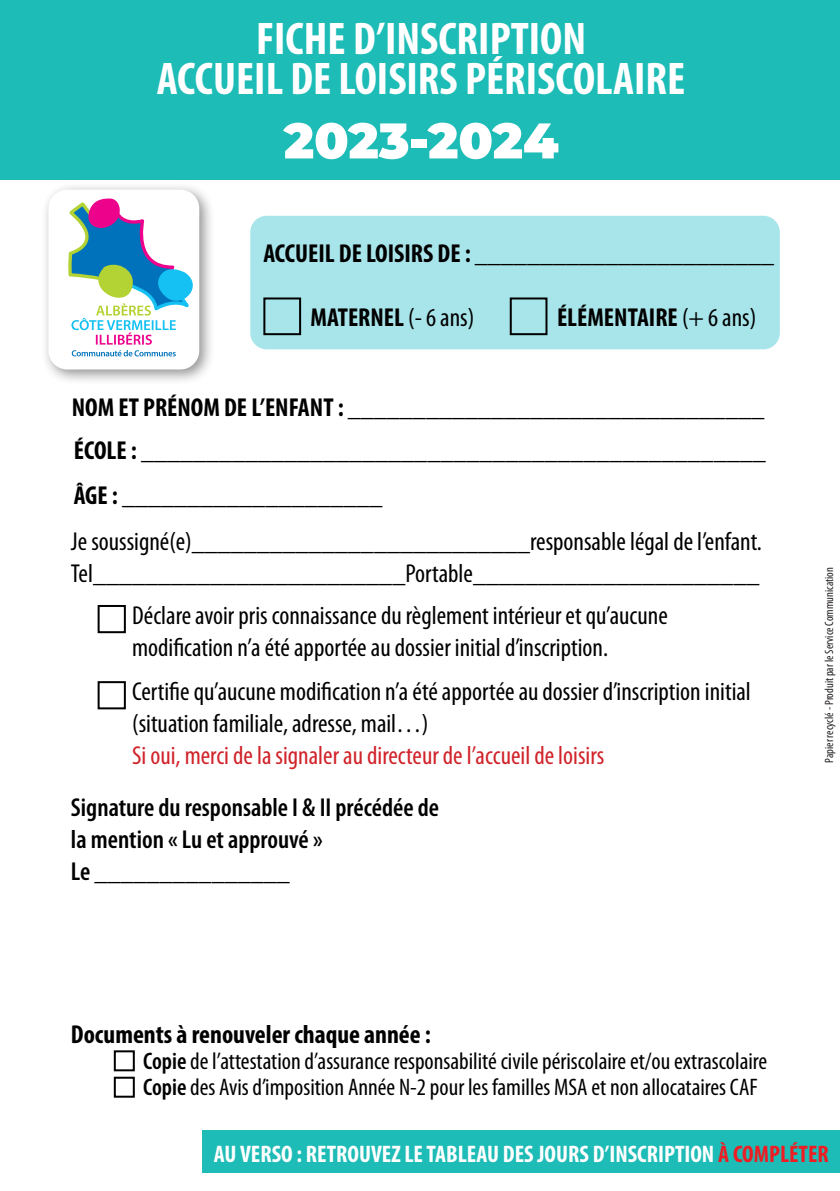
<style>
.page{position:relative;width:840px;height:1191px;background:#fff}
.page>*{position:absolute;margin:0;border:0;box-sizing:border-box;transform-origin:0 0}
.t1{font:900 50px "Montserrat";color:#fff}
.t2{font:700 condensed 46px "Myriad Pro";color:#fff}
.t3{font:condensed 26px/32px "Myriad Pro";color:#000}
.t4{font:700 condensed 26px "Myriad Pro";color:#000}
.t5{font:600 condensed 26px/32px "Myriad Pro";color:#000}
.t6{font:condensed 26px "Myriad Pro";color:#d1232a}
.t7{font:condensed 24px "Myriad Pro";color:#000}
.t8{font:700 condensed 24px "Myriad Pro";color:#fff}
.t9{font:condensed 12px "Myriad Pro";color:#231f20}
.s1{font-weight:400}
.s2{font-weight:600}
.s3{color:#ee1d23}
</style>
<div class="page">
<div style="left:203px;top:1130px;width:636px;height:43px;background:#1dbcb6"></div>
<div style="left:0;top:0;width:839px;height:179px;background:#1dbcb6"></div>
<div style="left:40px;top:182px;width:175px;height:203px;background:#231f20;opacity:.5"></div>
<div style="left:48px;top:190px;width:151px;height:179px;background:#fff;border-radius:19px"></div>
<svg style="left:68px;top:190px;width:134px;height:166px"></svg>
<div style="left:250px;top:216px;width:529px;height:133px;background:#a8e5ea;border-radius:16px"></div>
<div style="left:263px;top:297px;width:38px;height:38px;border:2px solid #000"></div>
<div style="left:509px;top:297px;width:38px;height:38px;border:2px solid #000"></div>
<div style="left:98px;top:605px;width:28px;height:28px;border:2px solid #000"></div>
<div style="left:114px;top:1050px;width:21px;height:21px;border:2px solid #000"></div>
<div style="left:114px;top:1076px;width:21px;height:21px;border:2px solid #000"></div>
<div style="left:98px;top:681px;width:28px;height:28px;border:2px solid #000"></div>
<p class="t2" style="left:256px;top:10px;width:331px">FICHE D’INSCRIPTION</p>
<p class="t2" style="left:157px;top:50px;width:529px">ACCUEIL DE LOISIRS PÉRISCOLAIRE</p>
<p class="t1" style="left:283px;top:103px;width:276px">2023-2024</p>
<p class="t4" style="left:263px;top:237px;width:512px">ACCUEIL DE LOISIRS DE : _______________________</p>
<p class="t4" style="left:310px;top:301px;width:165px">MATERNEL <span class="s1">(- 6 ans)</span></p>
<p class="t4" style="left:556px;top:301px;width:201px">ÉLÉMENTAIRE <span class="s1">(+ 6 ans)</span></p>
<p class="t4" style="left:72px;top:391px;width:693px">NOM ET PRÉNOM DE L’ENFANT : ________________________________</p>
<p class="t4" style="left:74px;top:434px;width:693px">ÉCOLE : ________________________________________________</p>
<p class="t4" style="left:74px;top:479px;width:310px">ÂGE : ____________________</p>
<p class="t3" style="left:71px;top:525px;width:692px">Je soussigné(e)__________________________responsable légal de l’enfant.</p>
<p class="t3" style="left:71px;top:557px;width:689px">Tel________________________Portable______________________</p>
<p class="t3" style="left:132px;top:599px;width:537px">Déclare avoir pris connaissance du règlement intérieur et qu’aucune modification n’a été apportée au dossier initial d’inscription.</p>
<p class="t3" style="left:132px;top:675px;width:620px">Certifie qu’aucune modification n’a été apportée au dossier d’inscription initial (situation familiale, adresse, mail…)</p>
<p class="t6" style="left:132px;top:740px;width:473px">Si oui, merci de la signaler au directeur de l’accueil de loisirs</p>
<p class="t5" style="left:71px;top:791px;width:369px">Signature du responsable I &amp; II précédée de la mention « Lu et approuvé »<br>Le _______________</p>
<p class="t4" style="left:71px;top:1018px;width:361px">Documents à renouveler chaque année :</p>
<p class="t7" style="left:143px;top:1046px;width:625px"><span class="s2">Copie</span> de l’attestation d’assurance responsabilité civile périscolaire et/ou extrascolaire</p>
<p class="t7" style="left:143px;top:1072px;width:616px"><span class="s2">Copie</span> des Avis d’imposition Année N-2 pour les familles MSA et non allocataires CAF</p>
<p class="t9" style="left:821px;top:762px;width:197px;rotate:-90deg">Papier recyclé - Produit par le Service Communication</p>
<p class="t8" style="left:214px;top:1139px;width:616px">AU VERSO : RETROUVEZ LE TABLEAU DES JOURS D’INSCRIPTION <span class="s3">À COMPLÉTER</span></p>
</div>
